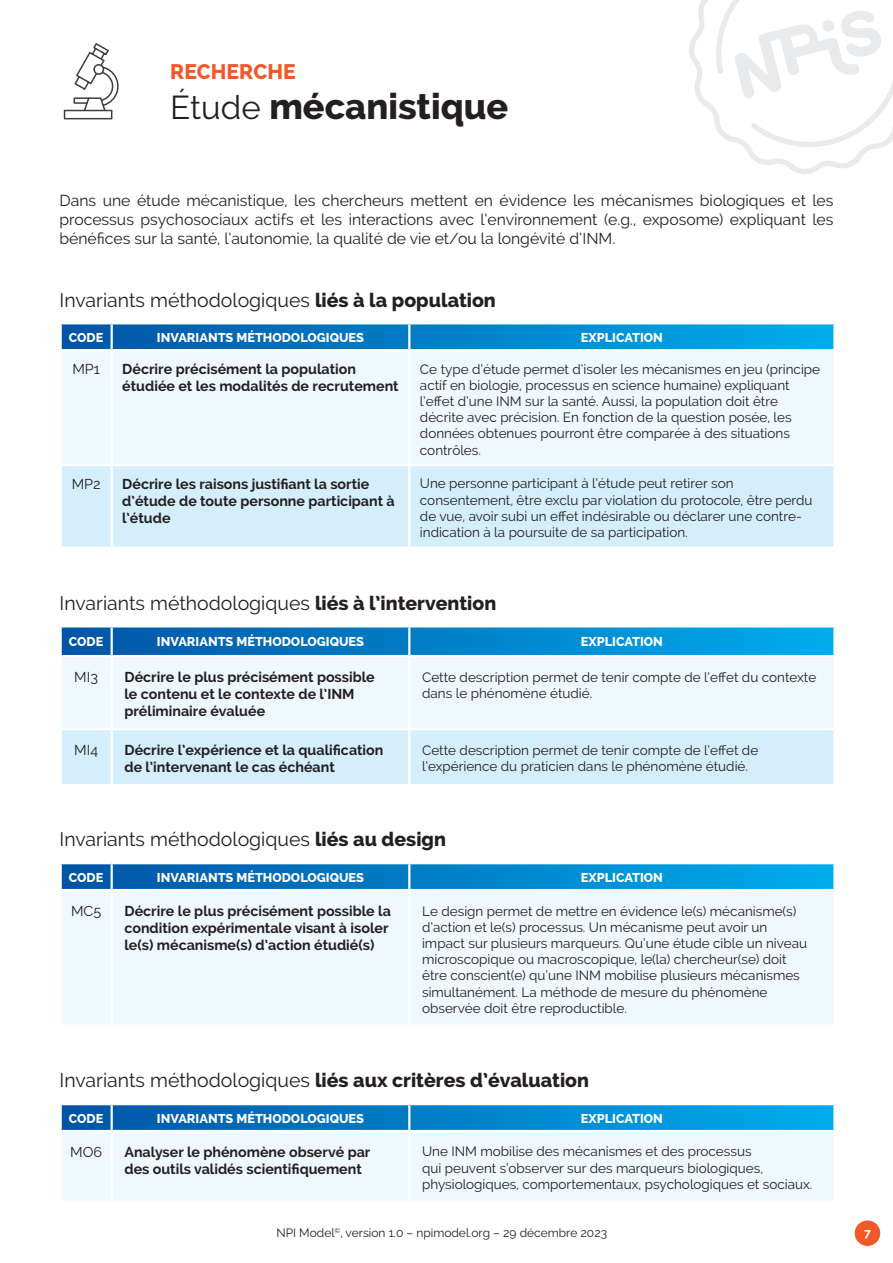
<style>
.page{position:relative;width:893px;height:1263px;background:#fff}
.page>*{position:absolute;margin:0;border:0;box-sizing:border-box;transform-origin:0 0}
.t1{font:800 36px "Raleway";color:#231f20}
.t2{font:800 21px "Raleway";color:#f15929}
.t3{font:19.5px "Raleway";color:#231f20}
.t4{font:800 19.5px "Raleway";color:#231f20}
.t5{font:15.75px/18.9px "Raleway";color:#231f20;text-align:justify}
.t6{font:700 14.25px/17.1px "Raleway";color:#231f20}
.t7{font:14.25px "Raleway";color:#231f20}
.t8{font:13.5px/16.2px "Raleway";color:#231f20}
.t9{font:800 12.75px "Raleway";color:#fff}
.t10{font:12px "Raleway";color:#231f20}
.t11{font:700 12px "Raleway";color:#fff}
.s1{font-weight:400;font-size:33px}
.s2{font-weight:800}
.s3{font-weight:400}
</style>
<div class="page">
<svg style="left:689px;top:0;width:204px;height:174px"></svg>
<div style="left:855px;top:1220px;width:25px;height:26px;background:#f15929;border-radius:50%"></div>
<svg style="left:62px;top:324px;width:771px;height:25px;background:#0582c9"></svg>
<div style="left:62px;top:351px;width:771px;height:113px;background:#eef8fd"></div>
<div style="left:62px;top:466px;width:771px;height:81px;background:#d4effb"></div>
<hr style="left:111px;top:324px;width:2px;height:25px;background:#fff">
<hr style="left:408px;top:324px;width:2px;height:25px;background:#fff">
<hr style="left:111px;top:351px;width:2px;height:113px;background:#fff">
<hr style="left:408px;top:351px;width:2px;height:113px;background:#fff">
<hr style="left:111px;top:466px;width:2px;height:81px;background:#fff">
<hr style="left:408px;top:466px;width:2px;height:81px;background:#fff">
<svg style="left:62px;top:627px;width:771px;height:28px;background:#0582c9"></svg>
<div style="left:62px;top:657px;width:771px;height:71px;background:#eef8fd"></div>
<div style="left:62px;top:730px;width:771px;height:54px;background:#d4effb"></div>
<hr style="left:111px;top:627px;width:2px;height:28px;background:#fff">
<hr style="left:408px;top:627px;width:2px;height:28px;background:#fff">
<hr style="left:111px;top:657px;width:2px;height:71px;background:#fff">
<hr style="left:408px;top:657px;width:2px;height:71px;background:#fff">
<hr style="left:111px;top:730px;width:2px;height:54px;background:#fff">
<hr style="left:408px;top:730px;width:2px;height:54px;background:#fff">
<svg style="left:63px;top:43px;width:56px;height:77px"></svg>
<div style="left:93px;top:64px;width:11px;height:11px;border:2px solid #3e3e3f;border-radius:50%"></div>
<svg style="left:62px;top:864px;width:771px;height:25px;background:#0482c9"></svg>
<div style="left:62px;top:891px;width:771px;height:133px;background:#eef8fd"></div>
<hr style="left:111px;top:864px;width:2px;height:25px;background:#fff">
<hr style="left:408px;top:864px;width:2px;height:25px;background:#fff">
<hr style="left:111px;top:891px;width:2px;height:133px;background:#fff">
<hr style="left:408px;top:891px;width:2px;height:133px;background:#fff">
<svg style="left:62px;top:1105px;width:771px;height:25px;background:#0482c9"></svg>
<div style="left:62px;top:1132px;width:771px;height:68px;background:#eef8fd"></div>
<hr style="left:111px;top:1105px;width:2px;height:25px;background:#fff">
<hr style="left:408px;top:1105px;width:2px;height:25px;background:#fff">
<hr style="left:111px;top:1132px;width:2px;height:68px;background:#fff">
<hr style="left:408px;top:1132px;width:2px;height:68px;background:#fff">
<h2 class="t2" style="left:170px;top:60px;width:127px">RECHERCHE</h2>
<h1 class="t1" style="left:170px;top:86px;width:340px"><span class="s1">Étude</span> mécanistique</h1>
<p class="t5" style="left:60px;top:191px;width:775px">Dans une étude mécanistique, les chercheurs mettent en évidence les mécanismes biologiques et les processus psychosociaux actifs et les interactions avec l’environnement (e.g., exposome) expliquant les bénéfices sur la santé, l’autonomie, la qualité de vie et/ou la longévité d’INM.</p>
<h3 class="t3" style="left:60px;top:288px;width:438px">Invariants méthodologiques <span class="s2">liés à la population</span></h3>
<p class="t9" style="left:69px;top:330px;width:36px">CODE</p>
<p class="t9" style="left:157px;top:330px;width:209px">INVARIANTS MÉTHODOLOGIQUES</p>
<p class="t9" style="left:581px;top:330px;width:84px">EXPLICATION</p>
<p class="t7" style="left:72px;top:361px;width:29px">MP1</p>
<p class="t6" style="left:122px;top:361px;width:278px">Décrire précisément la population étudiée et les modalités de recrutement</p>
<p class="t8" style="left:420px;top:361px;width:402px">Ce type d’étude permet d’isoler les mécanismes en jeu (principe actif en biologie, processus en science humaine) expliquant l’effet d’une INM sur la santé. Aussi, la population doit être décrite avec précision. En fonction de la question posée, les données obtenues pourront être comparée à des situations contrôles.</p>
<p class="t7" style="left:72px;top:476px;width:30px">MP2</p>
<p class="t6" style="left:122px;top:476px;width:274px">Décrire les raisons justifiant la sortie d’étude de toute personne participant à l’étude</p>
<p class="t8" style="left:420px;top:476px;width:394px">Une personne participant à l’étude peut retirer son consentement, être exclu par violation du protocole, être perdu de vue, avoir subi un effet indésirable ou déclarer une contre&shy;indication à la poursuite de sa participation.</p>
<h3 class="t3" style="left:60px;top:591px;width:438px">Invariants méthodologiques <span class="s2">liés à l’intervention</span></h3>
<p class="t9" style="left:69px;top:634px;width:36px">CODE</p>
<p class="t9" style="left:157px;top:634px;width:209px">INVARIANTS MÉTHODOLOGIQUES</p>
<p class="t9" style="left:581px;top:634px;width:84px">EXPLICATION</p>
<p class="t7" style="left:74px;top:669px;width:25px">MI3</p>
<p class="t6" style="left:124px;top:669px;width:252px">Décrire le plus précisément possible le contenu et le contexte de l’INM préliminaire évaluée</p>
<p class="t8" style="left:422px;top:669px;width:396px">Cette description permet de tenir compte de l’effet du contexte dans le phénomène étudié.</p>
<p class="t7" style="left:74px;top:742px;width:25px">MI4</p>
<p class="t6" style="left:124px;top:742px;width:260px">Décrire l’expérience et la qualification de l’intervenant le cas échéant</p>
<p class="t8" style="left:422px;top:742px;width:338px">Cette description permet de tenir compte de l’effet de l’expérience du praticien dans le phénomène étudié.</p>
<h3 class="t3" style="left:60px;top:828px;width:388px">Invariants méthodologiques <span class="s2">liés au design</span></h3>
<p class="t9" style="left:69px;top:870px;width:36px">CODE</p>
<p class="t9" style="left:157px;top:870px;width:209px">INVARIANTS MÉTHODOLOGIQUES</p>
<p class="t9" style="left:581px;top:870px;width:84px">EXPLICATION</p>
<p class="t7" style="left:71px;top:903px;width:32px">MC5</p>
<p class="t6" style="left:124px;top:903px;width:268px">Décrire le plus précisément possible la condition expérimentale visant à isoler le(s) mécanisme(s) d’action étudié(s)</p>
<p class="t8" style="left:422px;top:903px;width:387px">Le design permet de mettre en évidence le(s) mécanisme(s) d’action et le(s) processus. Un mécanisme peut avoir un impact sur plusieurs marqueurs. Qu’une étude cible un niveau microscopique ou macroscopique, le(la) chercheur(se) doit être conscient(e) qu’une INM mobilise plusieurs mécanismes simultanément. La méthode de mesure du phénomène observée doit être reproductible.</p>
<h3 class="t4" style="left:60px;top:1069px;width:531px"><span class="s3">Invariants méthodologiques</span> liés aux critères d’évaluation</h3>
<p class="t9" style="left:69px;top:1111px;width:36px">CODE</p>
<p class="t9" style="left:157px;top:1111px;width:209px">INVARIANTS MÉTHODOLOGIQUES</p>
<p class="t9" style="left:581px;top:1111px;width:84px">EXPLICATION</p>
<p class="t7" style="left:70px;top:1144px;width:33px">MO6</p>
<p class="t6" style="left:124px;top:1144px;width:248px">Analyser le phénomène observé par des outils validés scientifiquement</p>
<p class="t8" style="left:422px;top:1143px;width:392px">Une INM mobilise des mécanismes et des processus<br>qui peuvent s’observer sur des marqueurs biologiques, physiologiques, comportementaux, psychologiques et sociaux.</p>
<p class="t10" style="left:276px;top:1225px;width:332px">NPI Model<sup>©</sup>, version 1.0 – npimodel.org – 29 décembre 2023</p>
<p class="t11" style="left:864px;top:1226px;width:8px">7</p>
</div>
